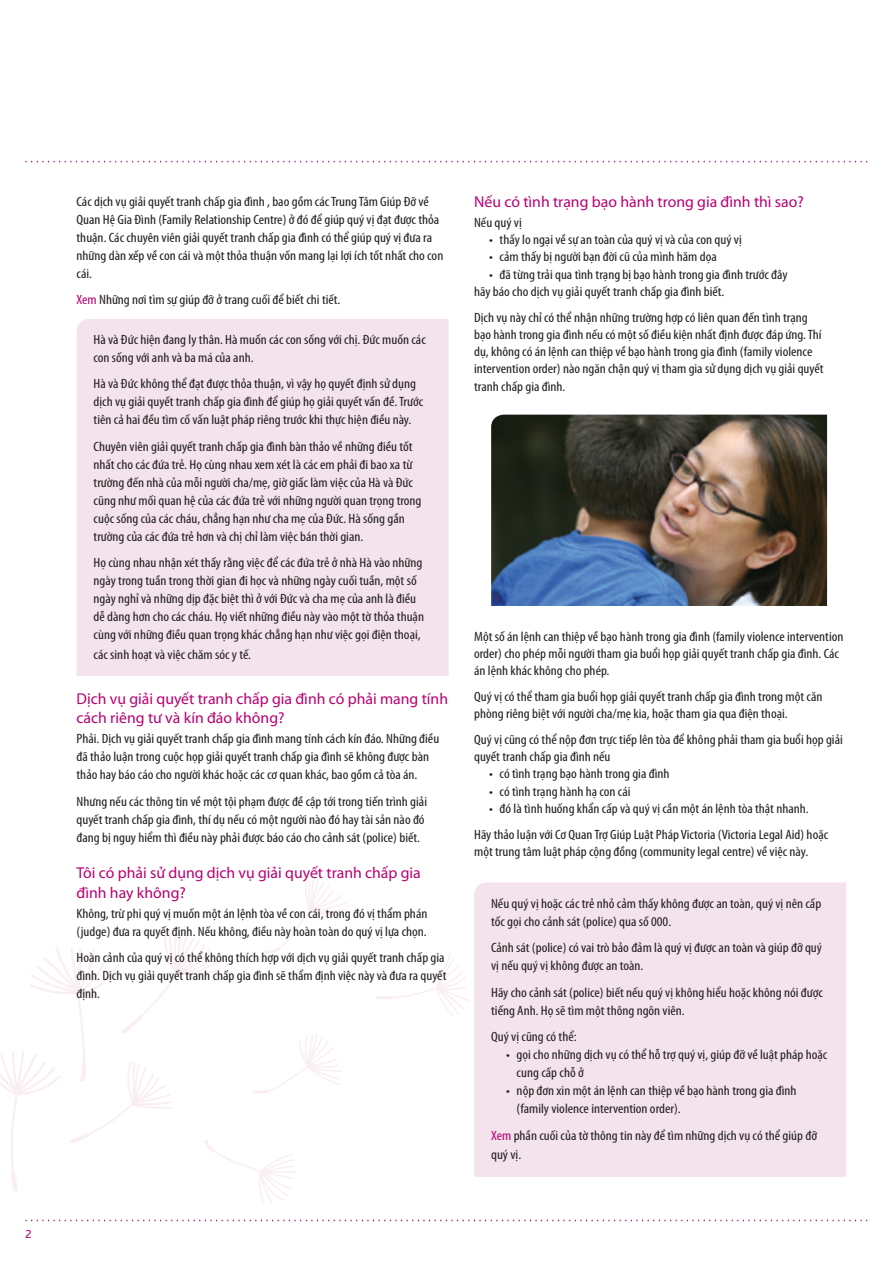
<style>
.page{position:relative;width:893px;height:1263px;background:#fff}
.page>*{position:absolute;margin:0;border:0;box-sizing:border-box;transform-origin:0 0}
.t1{font:15.75px/19.5px "Myriad Pro";color:#b60172}
.body_condensed{font:condensed 13.5px/18px "Myriad Pro";color:#231f20;scale:1.1 1}
.body_bullets{font:condensed 13.5px/18px "Myriad Pro";color:#231f20;scale:1.1 1}
.t2{font:12px "Bliss 2";color:#b60172}
.s1{color:#b60172}
</style>
<div class="page">
<svg style="left:376px;top:953px;width:94px;height:63px"></svg>
<svg style="left:0;top:880px;width:346px;height:324px"></svg>
<svg style="left:26px;top:1220px;width:841px;height:1px"></svg>
<svg style="left:26px;top:161px;width:841px;height:1px"></svg>
<div style="left:77px;top:319px;width:372px;height:357px;background:#f4e3ec"></div>
<div style="left:474px;top:882px;width:372px;height:295px;background:#f4e3ec"></div>
<img style="left:491px;top:415px;width:336px;height:191px">
<p class="t2" style="left:26px;top:1226px;width:8px">2</p>
<p class="body_condensed" style="left:77px;top:192px;width:335px">Các dịch vụ giải quyết tranh chấp gia đình , bao gồm các Trung Tâm Giúp Đỡ về Quan Hệ Gia Đình (Family Relationship Centre) ở đó để giúp quý vị đạt được thỏa thuận. Các chuyên viên giải quyết tranh chấp gia đình có thể giúp quý vị đưa ra những dàn xếp về con cái và một thỏa thuận vốn mang lại lợi ích tốt nhất cho con cái.</p>
<p class="body_condensed" style="left:77px;top:291px;width:241px"><span class="s1">Xem</span> Những nơi tìm sự giúp đỡ ở trang cuối để biết chi tiết.</p>
<p class="body_condensed" style="left:94px;top:330px;width:304px">Hà và Đức hiện đang ly thân. Hà muốn các con sống với chị. Đức muốn các con sống với anh và ba má của anh.</p>
<p class="body_condensed" style="left:94px;top:374px;width:301px">Hà và Đức không thể đạt được thỏa thuận, vì vậy họ quyết định sử dụng dịch vụ giải quyết tranh chấp gia đình để giúp họ giải quyết vấn đề. Trước tiên cả hai đều tìm cố vấn luật pháp riêng trước khi thực hiện điều này.</p>
<p class="body_condensed" style="left:94px;top:437px;width:300px">Chuyên viên giải quyết tranh chấp gia đình bàn thảo về những điều tốt nhất cho các đứa trẻ. Họ cùng nhau xem xét là các em phải đi bao xa từ trường đến nhà của mỗi người cha/mẹ, giờ giấc làm việc của Hà và Đức cũng như mối quan hệ của các đứa trẻ với những người quan trọng trong cuộc sống của các cháu, chẳng hạn như cha mẹ của Đức. Hà sống gần trường của các đứa trẻ hơn và chị chỉ làm việc bán thời gian.</p>
<p class="body_condensed" style="left:94px;top:553px;width:302px">Họ cùng nhau nhận xét thấy rằng việc để các đứa trẻ ở nhà Hà vào những ngày trong tuần trong thời gian đi học và những ngày cuối tuần, một số ngày nghỉ và những dịp đặc biệt thì ở với Đức và cha mẹ của anh là điều dễ dàng hơn cho các cháu. Họ viết những điều này vào một tờ thỏa thuận cùng với những điều quan trọng khác chẳng hạn như việc gọi điện thoại,</p>
<p class="body_condensed" style="left:94px;top:645px;width:145px">các sinh hoạt và việc chăm sóc y tế.</p>
<h2 class="t1" style="left:77px;top:688px;width:373px">Dịch vụ giải quyết tranh chấp gia đình có phải mang tính cách riêng tư và kín đáo không?</h2>
<p class="body_condensed" style="left:77px;top:730px;width:331px">Phải. Dịch vụ giải quyết tranh chấp gia đình mang tính cách kín đáo. Những điều đã thảo luận trong cuộc họp giải quyết tranh chấp gia đình sẽ không được bàn thảo hay báo cáo cho người khác hoặc các cơ quan khác, bao gồm cả tòa án.</p>
<p class="body_condensed" style="left:77px;top:792px;width:320px">Nhưng nếu các thông tin về một tội phạm được đề cập tới trong tiến trình giải quyết tranh chấp gia đình, thí dụ nếu có một người nào đó hay tài sản nào đó đang bị nguy hiểm thì điều này phải được báo cáo cho cảnh sát (police) biết.</p>
<h2 class="t1" style="left:77px;top:863px;width:346px">Tôi có phải sử dụng dịch vụ giải quyết tranh chấp gia đình hay không?</h2>
<p class="body_condensed" style="left:77px;top:904px;width:320px">Không, trừ phi quý vị muốn một án lệnh tòa về con cái, trong đó vị thẩm phán (judge) đưa ra quyết định. Nếu không, điều này hoàn toàn do quý vị lựa chọn.</p>
<p class="body_condensed" style="left:77px;top:949px;width:338px">Hoàn cảnh của quý vị có thể không thích hợp với dịch vụ giải quyết tranh chấp gia đình. Dịch vụ giải quyết tranh chấp gia đình sẽ thẩm định việc này và đưa ra quyết định.</p>
<h2 class="t1" style="left:474px;top:192px;width:331px">Nếu có tình trạng bạo hành trong gia đình thì sao?</h2>
<p class="body_condensed" style="left:474px;top:213px;width:45px">Nếu quý vị</p>
<p class="body_bullets" style="left:489px;top:230px;width:231px">• thấy lo ngại về sự an toàn của quý vị và của con quý vị</p>
<p class="body_bullets" style="left:489px;top:248px;width:208px">• cảm thấy bị người bạn đời cũ của mình hăm dọa</p>
<p class="body_bullets" style="left:489px;top:265px;width:273px">• đã từng trải qua tình trạng bị bạo hành trong gia đình trước đây</p>
<p class="body_condensed" style="left:474px;top:282px;width:229px">hãy báo cho dịch vụ giải quyết tranh chấp gia đình biết.</p>
<p class="body_condensed" style="left:474px;top:308px;width:319px;line-height:17.2px">Dịch vụ này chỉ có thể nhận những trường hợp có liên quan đến tình trạng bạo hành trong gia đình nếu có một số điều kiện nhất định được đáp ứng. Thí dụ, không có án lệnh can thiệp về bạo hành trong gia đình (family violence intervention order) nào ngăn chận quý vị tham gia sử dụng dịch vụ giải quyết tranh chấp gia đình.</p>
<p class="body_condensed" style="left:474px;top:627px;width:337px;line-height:17.2px">Một số án lệnh can thiệp về bạo hành trong gia đình (family violence intervention order) cho phép mỗi người tham gia buổi họp giải quyết tranh chấp gia đình. Các án lệnh khác không cho phép.</p>
<p class="body_condensed" style="left:474px;top:688px;width:318px;line-height:17.2px">Quý vị có thể tham gia buổi họp giải quyết tranh chấp gia đình trong một căn phòng riêng biệt với người cha/mẹ kia, hoặc tham gia qua điện thoại.</p>
<p class="body_condensed" style="left:474px;top:731px;width:337px;line-height:17.2px">Quý vị cũng có thể nộp đơn trực tiếp lên tòa để không phải tham gia buổi họp giải quyết tranh chấp gia đình nếu</p>
<p class="body_bullets" style="left:489px;top:765px;width:165px">• có tình trạng bạo hành trong gia đình</p>
<p class="body_bullets" style="left:489px;top:782px;width:130px">• có tình trạng hành hạ con cái</p>
<p class="body_bullets" style="left:489px;top:799px;width:292px">• đó là tình huống khẩn cấp và quý vị cần một án lệnh tòa thật nhanh.</p>
<p class="body_condensed" style="left:474px;top:825px;width:323px;line-height:17.2px">Hãy thảo luận với Cơ Quan Trợ Giúp Luật Pháp Victoria (Victoria Legal Aid) hoặc một trung tâm luật pháp cộng đồng (community legal centre) về việc này.</p>
<p class="body_condensed" style="left:491px;top:894px;width:302px">Nếu quý vị hoặc các trẻ nhỏ cảm thấy không được an toàn, quý vị nên cấp tốc gọi cho cảnh sát (police) qua số 000.</p>
<p class="body_condensed" style="left:491px;top:939px;width:302px">Cảnh sát (police) có vai trò bảo đảm là quý vị được an toàn và giúp đỡ quý vị nếu quý vị không được an toàn.</p>
<p class="body_condensed" style="left:491px;top:983px;width:303px">Hãy cho cảnh sát (police) biết nếu quý vị không hiểu hoặc không nói được tiếng Anh. Họ sẽ tìm một thông ngôn viên.</p>
<p class="body_condensed" style="left:491px;top:1028px;width:79px">Quý vị cũng có thể:</p>
<p class="body_bullets" style="left:517px;top:1046px;width:284px;text-indent:-10px">• gọi cho những dịch vụ có thể hỗ trợ quý vị, giúp đỡ về luật pháp hoặc cung cấp chỗ ở</p>
<p class="body_bullets" style="left:517px;top:1082px;width:256px;text-indent:-10px">• nộp đơn xin một án lệnh can thiệp về bạo hành trong gia đình (family violence intervention order).</p>
<p class="body_condensed" style="left:491px;top:1125px;width:298px;line-height:19.5px"><span class="s1">Xem</span> phần cuối của tờ thông tin này để tìm những dịch vụ có thể giúp đỡ quý vị.</p>
</div>
